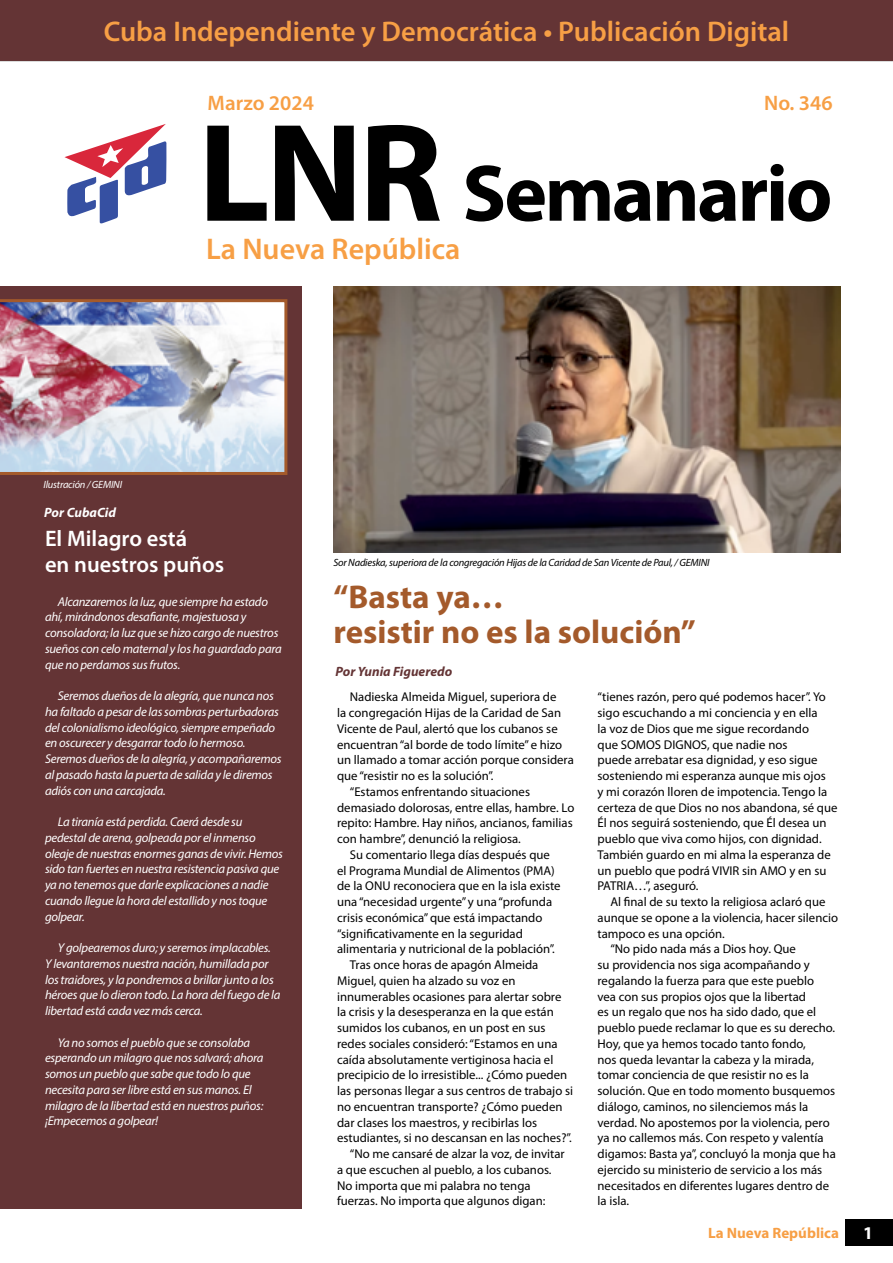
<style>
.page{position:relative;width:893px;height:1263px;background:#fff}
.page>*{position:absolute;margin:0;border:0;box-sizing:border-box;transform-origin:0 0}
.t1{font:700 81px "Myriad Pro";letter-spacing:-.03em;color:#000}
.t2{font:700 33px/34.5px "Myriad Pro";color:#a45a2b}
.t3{font:600 30px "Myriad Pro";color:#f79f45}
.t4{font:600 28.5px "Myriad Pro";color:#f79f45}
.t5{font:600 22.5px/25.5px "Myriad Pro";color:#fff}
.t6{font:600 21px "Myriad Pro";color:#f79f45}
.t7{font:700 18px "Myriad Pro";color:#fff}
.t8{font:700 15px "Myriad Pro";color:#f79f45}
.t9{font:italic 700 13.5px "Myriad Pro";color:#643435}
.t10{font:italic 700 13.5px "Myriad Pro";color:#fff}
.t11{font:12.75px/15.8px "Myriad Pro";color:#000}
.t12{font:italic 12.75px/15.8px "Myriad Pro";letter-spacing:-.02em;color:#fff}
.t13{font:italic 10.5px "Myriad Pro";letter-spacing:-.02em;color:#000}
.t14{font:italic 10.5px "Myriad Pro";letter-spacing:-.02em;color:#fff}
.s1{font-size:141px}
</style>
<div class="page">
<div style="left:0;top:286px;width:302px;height:923px;background:#643435"></div>
<div style="left:0;top:0;width:893px;height:61px;background:#643435"></div>
<div style="left:846px;top:1219px;width:47px;height:26px;background:#000"></div>
<img style="left:0;top:299px;width:287px;height:176px">
<svg style="left:64px;top:124px;width:103px;height:100px"></svg>
<img style="left:333px;top:286px;width:507px;height:266px">
<h3 class="t4" style="left:104px;top:13px;width:687px">Cuba Independiente y Democrática • Publicación Digital</h3>
<h3 class="t6" style="left:208px;top:89px;width:108px">Marzo 2024</h3>
<h3 class="t6" style="left:764px;top:89px;width:70px">No. 346</h3>
<h1 class="t1" style="left:198px;top:141px;width:636px"><span class="s1">LNR</span> Semanario</h1>
<h3 class="t3" style="left:206px;top:230px;width:256px">La Nueva República</h3>
<p class="t14" style="left:44px;top:478px;width:80px">Ilustración / GEMINI</p>
<p class="t10" style="left:44px;top:504px;width:73px">Por CubaCid</p>
<h3 class="t5" style="left:45px;top:525px;width:181px">El Milagro está<br>en nuestros puños</h3>
<p class="t12" style="left:45px;top:593px;width:238px;text-indent:13px">Alcanzaremos la luz, que siempre ha estado ahí, mirándonos desafiante, majestuosa y consoladora; la luz que se hizo cargo de nuestros sueños con celo maternal y los ha guardado para que no perdamos sus frutos.</p>
<p class="t12" style="left:45px;top:688px;width:238px;text-indent:13px">Seremos dueños de la alegría, que nunca nos ha faltado a pesar de las sombras perturbadoras del colonialismo ideológico, siempre empeñado en oscurecer y desgarrar todo lo hermoso.<br>Seremos dueños de la alegría, y acompañaremos al pasado hasta la puerta de salida y le diremos adiós con una carcajada.</p>
<p class="t12" style="left:45px;top:814px;width:240px;text-indent:13px">La tiranía está perdida. Caerá desde su pedestal de arena, golpeada por el inmenso oleaje de nuestras enormes ganas de vivir. Hemos sido tan fuertes en nuestra resistencia pasiva que ya no tenemos que darle explicaciones a nadie cuando llegue la hora del estallido y nos toque golpear.</p>
<p class="t12" style="left:45px;top:940px;width:237px;text-indent:13px">Y golpearemos duro; y seremos implacables.<br>Y levantaremos nuestra nación, humillada por los traidores, y la pondremos a brillar junto a los héroes que lo dieron todo. La hora del fuego de la libertad está cada vez más cerca.</p>
<p class="t12" style="left:45px;top:1034px;width:220px;text-indent:13px">Ya no somos el pueblo que se consolaba esperando un milagro que nos salvará; ahora somos un pueblo que sabe que todo lo que necesita para ser libre está en sus manos. El milagro de la libertad está en nuestros puños: ¡Empecemos a golpear!</p>
<p class="t13" style="left:333px;top:556px;width:378px">Sor Nadieska, superiora de la congregación Hijas de la Caridad de San Vicente de Paul, / GEMINI</p>
<h2 class="t2" style="left:333px;top:579px;width:364px">“Basta ya…<br>resistir no es la solución”</h2>
<p class="t9" style="left:335px;top:662px;width:118px">Por Yunia Figueredo</p>
<p class="t11" style="left:350px;top:689px;width:208px">Nadieska Almeida Miguel, superiora de</p>
<p class="t11" style="left:337px;top:705px;width:226px">la congregación Hijas de la Caridad de San</p>
<p class="t11" style="left:337px;top:721px;width:222px">Vicente de Paul, alertó que los cubanos se</p>
<p class="t11" style="left:337px;top:736px;width:227px">encuentran “al borde de todo límite” e hizo</p>
<p class="t11" style="left:337px;top:752px;width:238px">un llamado a tomar acción porque considera</p>
<p class="t11" style="left:337px;top:768px;width:158px">que “resistir no es la solución”.</p>
<p class="t11" style="left:350px;top:784px;width:182px">“Estamos enfrentando situaciones</p>
<p class="t11" style="left:337px;top:799px;width:239px">demasiado dolorosas, entre ellas, hambre. Lo</p>
<p class="t11" style="left:337px;top:815px;width:237px">repito: Hambre. Hay niños, ancianos, familias</p>
<p class="t11" style="left:337px;top:831px;width:185px">con hambre”, denunció la religiosa.</p>
<p class="t11" style="left:350px;top:846px;width:202px">Su comentario llega días después que</p>
<p class="t11" style="left:337px;top:862px;width:219px">el Programa Mundial de Alimentos (PMA)</p>
<p class="t11" style="left:337px;top:878px;width:225px">de la ONU reconociera que en la isla existe</p>
<p class="t11" style="left:337px;top:894px;width:217px">una “necesidad urgente” y una “profunda</p>
<p class="t11" style="left:337px;top:909px;width:207px">crisis económica” que está impactando</p>
<p class="t11" style="left:337px;top:925px;width:187px">“significativamente en la seguridad</p>
<p class="t11" style="left:337px;top:941px;width:219px">alimentaria y nutricional de la población”.</p>
<p class="t11" style="left:350px;top:957px;width:190px">Tras once horas de apagón Almeida</p>
<p class="t11" style="left:337px;top:972px;width:180px">Miguel, quien ha alzado su voz en</p>
<p class="t11" style="left:337px;top:988px;width:226px">innumerables ocasiones para alertar sobre</p>
<p class="t11" style="left:337px;top:1004px;width:218px">la crisis y la desesperanza en la que están</p>
<p class="t11" style="left:337px;top:1020px;width:210px">sumidos los cubanos, en un post en sus</p>
<p class="t11" style="left:337px;top:1035px;width:222px">redes sociales consideró: “Estamos en una</p>
<p class="t11" style="left:337px;top:1051px;width:218px">caída absolutamente vertiginosa hacia el</p>
<p class="t11" style="left:337px;top:1067px;width:232px">precipicio de lo irresistible... ¿Cómo pueden</p>
<p class="t11" style="left:337px;top:1083px;width:238px">las personas llegar a sus centros de trabajo si</p>
<p class="t11" style="left:337px;top:1098px;width:227px">no encuentran transporte? ¿Cómo pueden</p>
<p class="t11" style="left:337px;top:1114px;width:202px">dar clases los maestros, y recibirlas los</p>
<p class="t11" style="left:337px;top:1130px;width:236px">estudiantes, si no descansan en las noches?”.</p>
<p class="t11" style="left:350px;top:1146px;width:216px">“No me cansaré de alzar la voz, de invitar</p>
<p class="t11" style="left:337px;top:1161px;width:216px">a que escuchen al pueblo, a los cubanos.</p>
<p class="t11" style="left:337px;top:1177px;width:195px">No importa que mi palabra no tenga</p>
<p class="t11" style="left:337px;top:1193px;width:210px">fuerzas. No importa que algunos digan:</p>
<p class="t11" style="left:598px;top:689px;width:241px">“tienes razón, pero qué podemos hacer”. Yo sigo escuchando a mi conciencia y en ella<br>la voz de Dios que me sigue recordando<br>que SOMOS DIGNOS, que nadie nos<br>puede arrebatar esa dignidad, y eso sigue sosteniendo mi esperanza aunque mis ojos<br>y mi corazón lloren de impotencia. Tengo la certeza de que Dios no nos abandona, sé que Él nos seguirá sosteniendo, que Él desea un pueblo que viva como hijos, con dignidad.<br>También guardo en mi alma la esperanza de un pueblo que podrá VIVIR sin AMO y en su PATRIA…”, aseguró.</p>
<p class="t11" style="left:610px;top:894px;width:217px">Al final de su texto la religiosa aclaró que</p>
<p class="t11" style="left:598px;top:909px;width:242px">aunque se opone a la violencia, hacer silencio</p>
<p class="t11" style="left:598px;top:925px;width:129px">tampoco es una opción.</p>
<p class="t11" style="left:610px;top:941px;width:187px">“No pido nada más a Dios hoy. Que</p>
<p class="t11" style="left:598px;top:957px;width:214px">su providencia nos siga acompañando y</p>
<p class="t11" style="left:598px;top:972px;width:218px">regalando la fuerza para que este pueblo</p>
<p class="t11" style="left:598px;top:988px;width:210px">vea con sus propios ojos que la libertad</p>
<p class="t11" style="left:598px;top:1004px;width:220px">es un regalo que nos ha sido dado, que el</p>
<p class="t11" style="left:598px;top:1020px;width:239px">pueblo puede reclamar lo que es su derecho.</p>
<p class="t11" style="left:598px;top:1035px;width:210px">Hoy, que ya hemos tocado tanto fondo,</p>
<p class="t11" style="left:598px;top:1051px;width:218px">nos queda levantar la cabeza y la mirada,</p>
<p class="t11" style="left:598px;top:1067px;width:213px">tomar conciencia de que resistir no es la</p>
<p class="t11" style="left:598px;top:1083px;width:239px">solución. Que en todo momento busquemos</p>
<p class="t11" style="left:598px;top:1098px;width:212px">diálogo, caminos, no silenciemos más la</p>
<p class="t11" style="left:598px;top:1114px;width:234px">verdad. No apostemos por la violencia, pero</p>
<p class="t11" style="left:598px;top:1130px;width:227px">ya no callemos más. Con respeto y valentía</p>
<p class="t11" style="left:598px;top:1146px;width:240px">digamos: Basta ya”, concluyó la monja que ha</p>
<p class="t11" style="left:598px;top:1161px;width:226px">ejercido su ministerio de servicio a los más</p>
<p class="t11" style="left:598px;top:1177px;width:233px">necesitados en diferentes lugares dentro de</p>
<p class="t11" style="left:598px;top:1193px;width:33px">la isla.</p>
<p class="t8" style="left:708px;top:1223px;width:132px">La Nueva República</p>
<h3 class="t7" style="left:863px;top:1221px;width:11px">1</h3>
</div>
